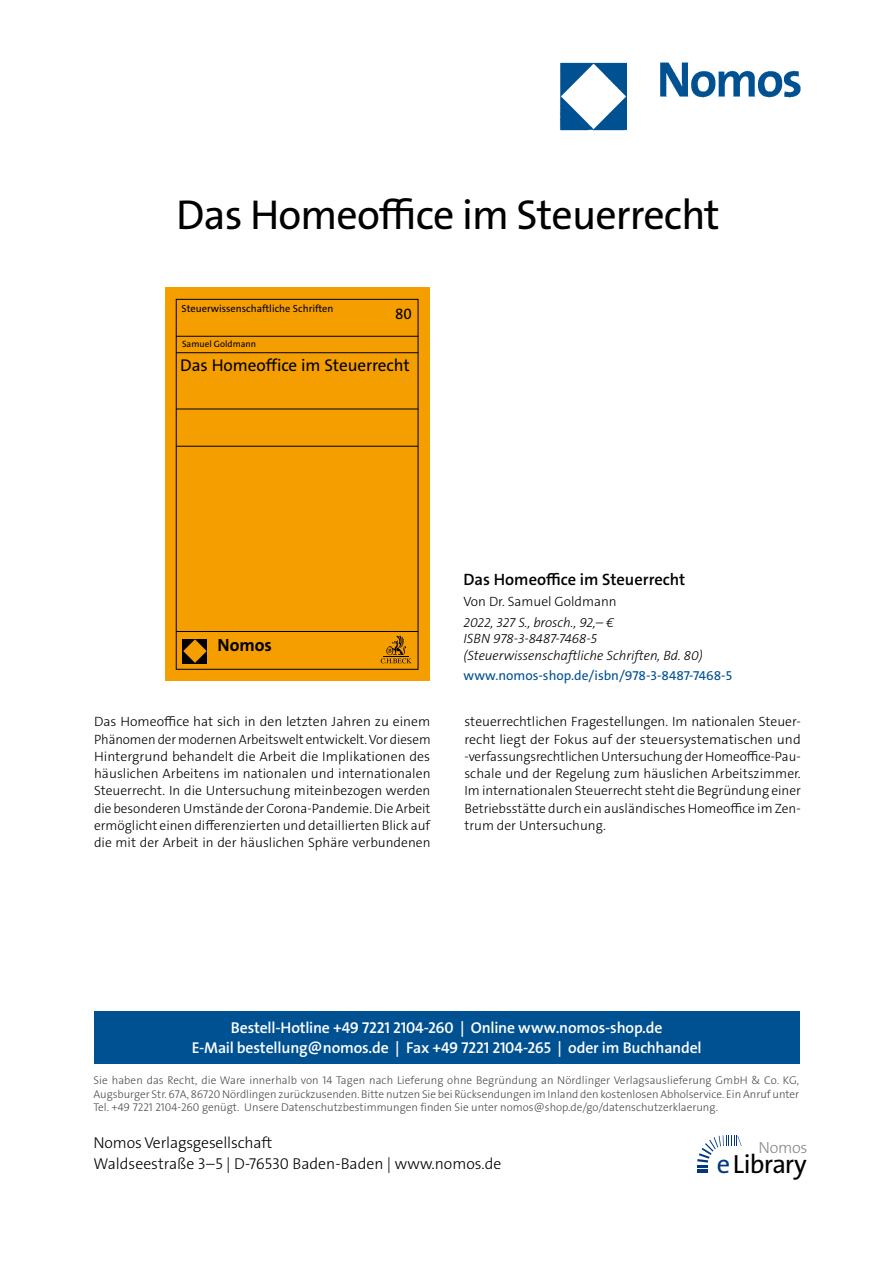
<style>
.page{position:relative;width:893px;height:1263px;background:#fff}
.page>*{position:absolute;margin:0;border:0;box-sizing:border-box;transform-origin:0 0}
.t1{font:42px "The Sans Os F";letter-spacing:-.02em;color:#000}
.t2{font:26.4px "The Sans Os F";letter-spacing:-.03em;color:#000}
.t3{font:700 17.7px "The Sans C5";color:#000}
.t4{font:17.1px "The Sans C5";letter-spacing:-.005em;color:#000}
.t5{font:600 16.5px "The Sans C5";color:#000}
.t6{font:300 16.2px "The Sans Os F";letter-spacing:-.02em;color:#87888a}
.t7{font:600 15.75px/21px "The Sans Os F";letter-spacing:-.01em;color:#fff;text-align:center}
.t8{font:300 15.75px/21px "The Sans Os F";color:#000}
.t9{font:15.3px "The Sans C5";color:#000}
.t10{font:300 13.5px/17.2px "The Sans C5";color:#000;text-align:justify}
.t11{font:italic 300 13.5px/16.5px "The Sans C5";color:#000}
.t12{font:13.5px "The Sans C5";color:#005192}
.t13{font:300 11.25px/13.5px "The Sans Os F";color:#4b4b4d;text-align:justify}
.t14{font:10.35px "The Sans C5";color:#000}
.t15{font:9.15px "The Sans C5";color:#000}
.s1{color:#003882}
</style>
<div class="page">
<img style="left:559px;top:62px;width:242px;height:69px">
<div style="left:94px;top:1011px;width:705px;height:52px;background:#005192"></div>
<svg style="left:697px;top:1135px;width:45px;height:38px"></svg>
<div style="left:165px;top:288px;width:265px;height:392px;background:#f49e00"></div>
<div style="left:176px;top:299px;width:242px;height:371px;border:1px solid #000"></div>
<hr style="left:176px;top:336px;width:242px;height:1px;background:#000">
<hr style="left:176px;top:352px;width:242px;height:1px;background:#000">
<hr style="left:176px;top:409px;width:242px;height:1px;background:#000">
<hr style="left:176px;top:446px;width:242px;height:1px;background:#000">
<hr style="left:176px;top:631px;width:242px;height:1px;background:#000">
<svg style="left:183px;top:639px;width:24px;height:24px"></svg>
<svg style="left:381px;top:636px;width:30px;height:27px"></svg>
<h1 class="t1" style="left:176px;top:199px;width:545px">Das Homeoffice im Steuerrecht</h1>
<p class="t14" style="left:182px;top:302px;width:153px">Steuerwissenschaftliche Schriften</p>
<p class="t15" style="left:182px;top:338px;width:76px">Samuel Goldmann</p>
<p class="t9" style="left:395px;top:304px;width:18px">80</p>
<p class="t4" style="left:180px;top:354px;width:231px">Das Homeoffice im Steuerrecht</p>
<h3 class="t3" style="left:217px;top:634px;width:56px">Nomos</h3>
<p class="t5" style="left:463px;top:569px;width:223px">Das Homeoffice im Steuerrecht</p>
<p class="t10" style="left:463px;top:593px;width:155px">Von Dr. Samuel Goldmann</p>
<p class="t11" style="left:463px;top:614px;width:241px">2022, 327 S., brosch., 92,– €<br>ISBN 978-3-8487-7468-5 (Steuerwissenschaftliche Schriften, Bd. 80)</p>
<p class="t12" style="left:463px;top:667px;width:270px">www.nomos-shop.de/isbn/978-3-8487-7468-5</p>
<p class="t10" style="left:94px;top:713px;width:338px">Das Homeoffice hat sich in den letzten Jahren zu einem Phänomen der modernen Arbeitswelt entwickelt. Vor diesem Hintergrund behandelt die Arbeit die Implikationen des häuslichen Arbeitens im nationalen und internationalen Steuerrecht. In die Untersuchung miteinbezogen werden die besonderen Umstände der Corona-Pandemie. Die Arbeit ermöglicht einen differenzierten und detaillierten Blick auf die mit der Arbeit in der häuslichen Sphäre verbundenen</p>
<p class="t10" style="left:464px;top:713px;width:338px">steuerrechtlichen Fragestellungen. Im nationalen Steuer&shy;recht liegt der Fokus auf der steuersystematischen und -verfassungsrechtlichen Untersuchung der Homeoffice-Pau&shy;schale und der Regelung zum häuslichen Arbeitszimmer.<br>Im internationalen Steuerrecht steht die Begründung einer Betriebsstätte durch ein ausländisches Homeoffice im Zen&shy;trum der Untersuchung.</p>
<p class="t7" style="left:192px;top:1017px;width:511px">Bestell-Hotline +49 7221 2104-260 | Online www.nomos-shop.de<br>E-Mail bestellung@nomos.de | Fax +49 7221 2104-265 | oder im Buchhandel</p>
<p class="t13" style="left:94px;top:1074px;width:707px">Sie haben das Recht, die Ware innerhalb von 14 Tagen nach Lieferung ohne Begründung an Nördlinger Verlagsauslieferung GmbH &amp; Co. KG, Augsburger Str. 67A, 86720 Nördlingen zurückzusenden. Bitte nutzen Sie bei Rücksendungen im Inland den kostenlosen Abholservice. Ein Anruf unter Tel. +49 7221 2104-260 genügt. Unsere Datenschutzbestimmungen finden Sie unter nomos@shop.de/go/datenschutzerklaerung.</p>
<p class="t8" style="left:94px;top:1133px;width:409px">Nomos Verlagsgesellschaft<br>Waldseestraße 3–5 | D-76530 Baden-Baden | www.nomos.de</p>
<p class="t6" style="left:758px;top:1137px;width:51px">Nomos</p>
<h2 class="t2" style="left:717px;top:1153px;width:91px"><span class="s1">e</span>Library</h2>
</div>
